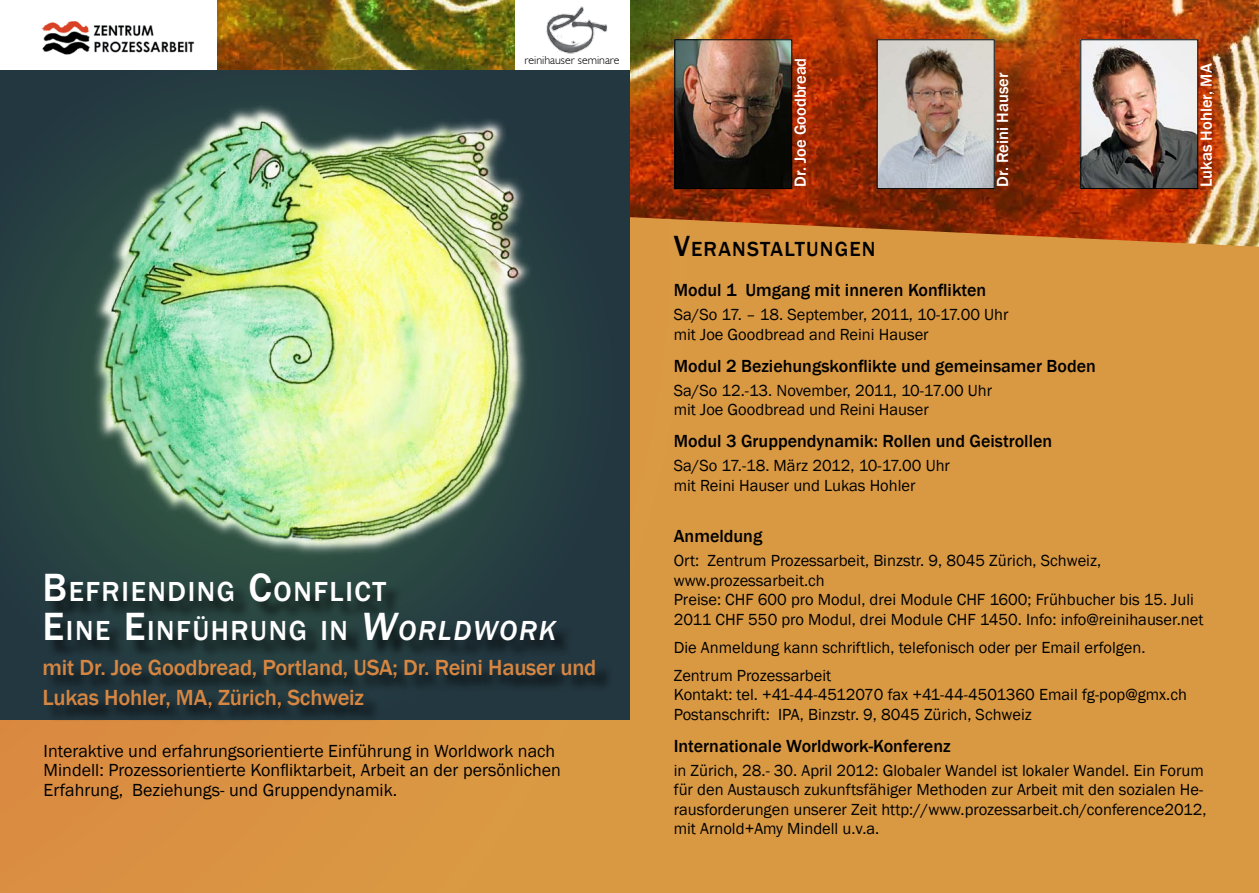
<style>
.page{position:relative;width:1259px;height:893px;background:#d99943}
.page>*{position:absolute;margin:0;border:0;box-sizing:border-box;transform-origin:0 0}
.t1{font:500 28.35px/39px "Franklin Gothic";letter-spacing:.055em;color:#fff}
.t2{font:500 22.5px/30px "Franklin Gothic";letter-spacing:-.01em;color:#d78641}
.t3{font:500 21px "Franklin Gothic";letter-spacing:.055em;color:#000}
.t4{font:18px/19.5px "Franklin Gothic";color:#000}
.t5{font:500 18px "Franklin Gothic";color:#000}
.t6{font:16.5px/19.5px "Franklin Gothic";color:#000}
.t7{font:500 16.5px "Franklin Gothic";color:#fff}
.t8{font:300 12px "Humanist 521 BT";color:#000}
.s1{font-size:40.5px}
.s2{font-style:italic;font-size:40.5px}
.s3{font-style:italic}
.s4{font-size:30px}
</style>
<div class="page">
<img style="left:217px;top:0;width:1042px;height:247px">
<div style="left:0;top:0;width:217px;height:81px;background:#fff"></div>
<img style="left:41px;top:21px;width:154px;height:34px">
<div style="left:515px;top:55px;width:114px;height:16px;background:#fff"></div>
<div style="left:0;top:71px;width:629px;height:649px;background:#243a41"></div>
<img style="left:61px;top:105px;width:469px;height:466px">
<div style="left:515px;top:0;width:114px;height:55px;background:#fff"></div>
<img style="left:546px;top:6px;width:62px;height:48px">
<div style="left:46px;top:576px;width:567px;height:149px;background:#000;opacity:.75"></div>
<img style="left:676px;top:41px;width:114px;height:146px">
<div style="left:674px;top:39px;width:118px;height:150px;border:1px solid #000"></div>
<img style="left:1082px;top:41px;width:114px;height:146px">
<div style="left:1080px;top:39px;width:118px;height:150px;border:1px solid #000"></div>
<img style="left:879px;top:41px;width:113px;height:146px">
<div style="left:877px;top:39px;width:117px;height:150px;border:1px solid #000"></div>
<p class="t8" style="left:524px;top:53px;width:97px">reinihauser seminare</p>
<h1 class="t1" style="left:43px;top:573px;width:515px"><span class="s1">B</span>EFRIENDING <span class="s1">C</span>ONFLICT<br><span class="s1">E</span>INE <span class="s1">E</span>INFÜHRUNG IN <span class="s2">W</span><span class="s3">ORLDWORK</span></h1>
<h2 class="t2" style="left:43px;top:652px;width:555px">mit Dr. Joe Goodbread, Portland, USA; Dr. Reini Hauser und<br>Lukas Hohler, MA, Zürich, Schweiz</h2>
<p class="t4" style="left:44px;top:741px;width:519px">Interaktive und erfahrungsorientierte Einführung in Worldwork nach<br>Mindell: Prozessorientierte Konfliktarbeit, Arbeit an der persönlichen<br>Erfahrung, Beziehungs- und Gruppendynamik.</p>
<p class="t7" style="left:790px;top:187px;width:131px;rotate:-90deg">Dr. Joe Goodbread</p>
<p class="t7" style="left:992px;top:187px;width:115px;rotate:-90deg">Dr. Reini Hauser</p>
<p class="t7" style="left:1196px;top:187px;width:125px;rotate:-90deg">Lukas Hohler, MA</p>
<p class="t3" style="left:674px;top:236px;width:203px"><span class="s4">V</span>ERANSTALTUNGEN</p>
<p class="t5" style="left:674px;top:279px;width:314px">Modul 1 Umgang mit inneren Konflikten</p>
<p class="t6" style="left:674px;top:305px;width:336px">Sa/So 17. – 18. September, 2011, 10-17.00 Uhr mit Joe Goodbread and Reini Hauser</p>
<p class="t5" style="left:674px;top:355px;width:424px">Modul 2 Beziehungskonflikte und gemeinsamer Boden</p>
<p class="t6" style="left:674px;top:381px;width:320px">Sa/So 12.-13. November, 2011, 10-17.00 Uhr mit Joe Goodbread und Reini Hauser</p>
<p class="t5" style="left:674px;top:430px;width:380px">Modul 3 Gruppendynamik: Rollen und Geistrollen</p>
<p class="t6" style="left:674px;top:456px;width:278px">Sa/So 17.-18. März 2012, 10-17.00 Uhr mit Reini Hauser und Lukas Hohler</p>
<p class="t5" style="left:674px;top:525px;width:90px">Anmeldung</p>
<p class="t6" style="left:674px;top:551px;width:531px">Ort: Zentrum Prozessarbeit, Binzstr. 9, 8045 Zürich, Schweiz, www.prozessarbeit.ch<br>Preise: CHF 600 pro Modul, drei Module CHF 1600; Frühbucher bis 15. Juli 2011 CHF 550 pro Modul, drei Module CHF 1450. Info: info@reinihauser.net</p>
<p class="t6" style="left:674px;top:633px;width:473px;line-height:28px">Die Anmeldung kann schriftlich, telefonisch oder per Email erfolgen.<br>Zentrum Prozessarbeit</p>
<p class="t6" style="left:674px;top:685px;width:515px">Kontakt: tel. +41-44-4512070 fax +41-44-4501360 Email fg-pop@gmx.ch<br>Postanschrift: IPA, Binzstr. 9, 8045 Zürich, Schweiz</p>
<p class="t5" style="left:674px;top:735px;width:278px">Internationale Worldwork-Konferenz</p>
<p class="t6" style="left:674px;top:761px;width:534px">in Zürich, 28.- 30. April 2012: Globaler Wandel ist lokaler Wandel. Ein Forum für den Austausch zukunftsfähiger Methoden zur Arbeit mit den sozialen He&shy;rausforderungen unserer Zeit http://www.prozessarbeit.ch/conference2012, mit Arnold+Amy Mindell u.v.a.</p>
</div>
